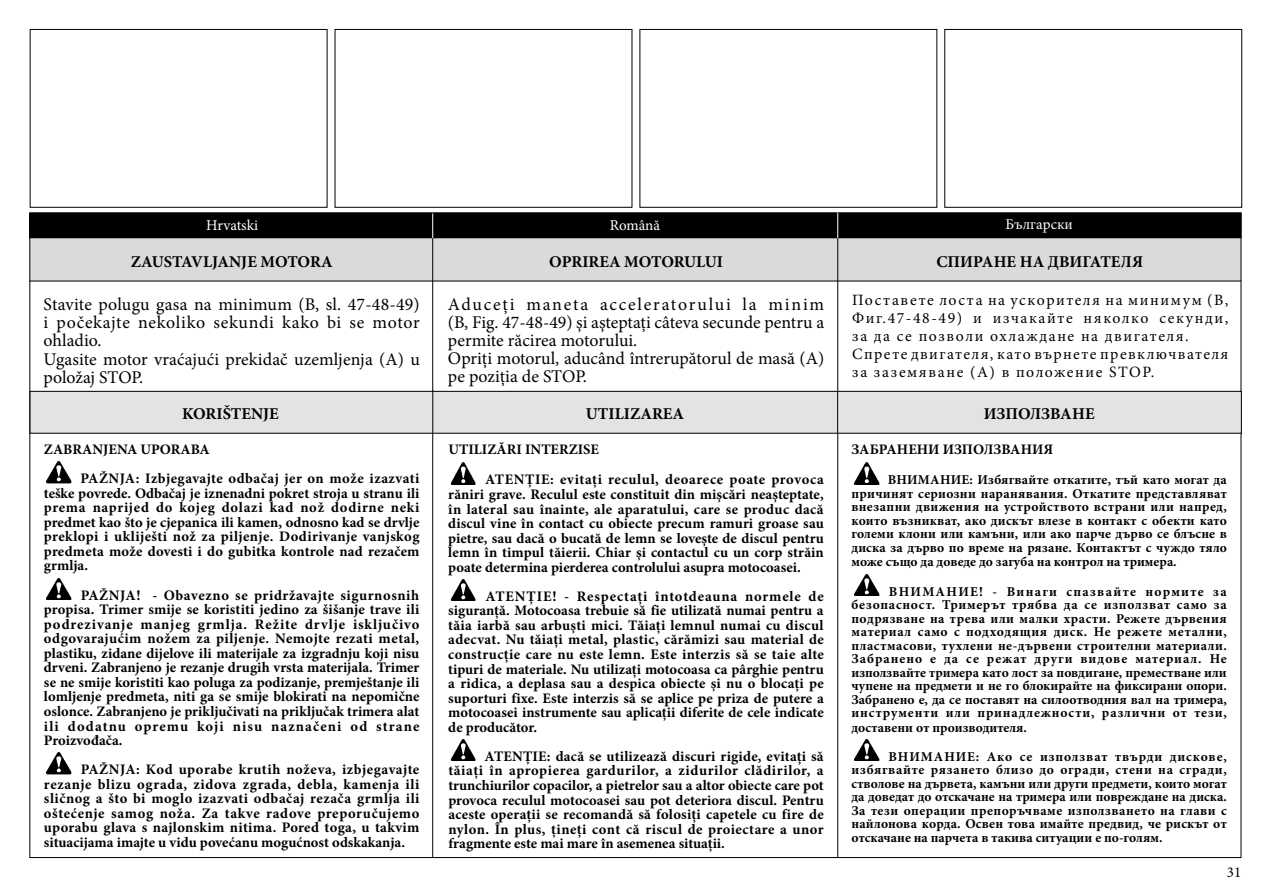
<style>
.page{position:relative;width:1263px;height:893px;background:#fff}
.page>*{position:absolute;margin:0;border:0;box-sizing:border-box;transform-origin:0 0}
.t1{font:17.85px/18.1px "Minion Pro";letter-spacing:.005em;color:#000}
.t2{font:700 16.5px "Minion Pro";color:#000}
.t3{font:15.75px/18px "Minion Pro";letter-spacing:.1em;color:#000}
.t4{font:15px "Minion Pro";color:#fff}
.t5{font:15px "Minion Pro";color:#000}
.t6{font:700 14.55px/14.5px "Minion Pro";letter-spacing:.005em;color:#000;text-align:justify}
.t7{font:700 14.55px/30.3px "Minion Pro";letter-spacing:.035em;color:#000}
.t8{font:700 14.55px/29.1px "Minion Pro";letter-spacing:.025em;color:#000}
.t9{font:700 13.5px/13.6px "Minion Pro";letter-spacing:.005em;color:#000;text-align:justify}
</style>
<div class="page">
<div style="left:29px;top:238px;width:1212px;height:43px;background:#dadada"></div>
<div style="left:30px;top:213px;width:1211px;height:25px;background:#000"></div>
<hr style="left:29px;top:281px;width:1212px;height:1px;background:#000">
<svg style="left:432px;top:215px;width:1px;height:23px"></svg>
<hr style="left:432px;top:238px;width:1px;height:620px;background:#000">
<hr style="left:837px;top:238px;width:1px;height:620px;background:#000">
<svg style="left:837px;top:213px;width:1px;height:25px"></svg>
<div style="left:30px;top:391px;width:1211px;height:42px;background:#e3e3e3"></div>
<div style="left:30px;top:391px;width:1212px;height:43px;border:1px solid #000"></div>
<img style="left:46px;top:461px;width:26px;height:22px">
<img style="left:46px;top:578px;width:26px;height:21px">
<img style="left:46px;top:752px;width:26px;height:22px">
<hr style="left:432px;top:390px;width:1px;height:44px;background:#000">
<img style="left:450px;top:462px;width:26px;height:22px">
<img style="left:450px;top:578px;width:26px;height:23px">
<img style="left:450px;top:738px;width:26px;height:23px">
<img style="left:854px;top:462px;width:26px;height:22px">
<img style="left:854px;top:574px;width:26px;height:22px">
<img style="left:854px;top:739px;width:26px;height:22px">
<hr style="left:837px;top:391px;width:1px;height:42px;background:#000">
<div style="left:30px;top:29px;width:297px;height:179px;border:1px solid #000"></div>
<div style="left:335px;top:29px;width:297px;height:179px;border:1px solid #000"></div>
<div style="left:639px;top:29px;width:298px;height:179px;border:1px solid #000"></div>
<div style="left:944px;top:29px;width:298px;height:179px;border:1px solid #000"></div>
<p class="t4" style="left:206px;top:216px;width:54px">Hrvatski</p>
<p class="t4" style="left:610px;top:215px;width:52px">Română</p>
<p class="t4" style="left:1005px;top:214px;width:69px">Български</p>
<p class="t2" style="left:131px;top:250px;width:203px">ZAUSTAVLJANJE MOTORA</p>
<p class="t1" style="left:44px;top:295px;width:378px">Stavite polugu gasa na minimum (B, sl. 47-48-49) i počekajte nekoliko sekundi kako bi se motor ohladio.<br>Ugasite motor vraćajući prekidač uzemljenja (A) u položaj STOP.</p>
<p class="t2" style="left:182px;top:402px;width:98px">KORIŠTENJE</p>
<p class="t8" style="left:81px;top:435px;width:340px;text-indent:-37px">ZABRANJENA UPORABA<br>PAŽNJA: Izbjegavajte odbačaj jer on može izazvati</p>
<p class="t6" style="left:44px;top:486px;width:377px">teške povrede. Odbačaj je iznenadni pokret stroja u stranu ili prema naprijed do kojeg dolazi kad nož dodirne neki predmet kao što je cjepanica ili kamen, odnosno kad se drvlje preklopi i ukliješti nož za piljenje. Dodirivanje vanjskog predmeta može dovesti i do gubitka kontrole nad rezačem grmlja.</p>
<p class="t6" style="left:44px;top:587px;width:377px;text-indent:37px">PAŽNJA! - Obavezno se pridržavajte sigurnosnih propisa. Trimer smije se koristiti jedino za šišanje trave ili podrezivanje manjeg grmlja. Režite drvlje isključivo odgovarajućim nožem za piljenje. Nemojte rezati metal, plastiku, zidane dijelove ili materijale za izgradnju koji nisu drveni. Zabranjeno je rezanje drugih vrsta materijala. Trimer se ne smije koristiti kao poluga za podizanje, premještanje ili lomljenje predmeta, niti ga se smije blokirati na nepomične oslonce. Zabranjeno je priključivati na priključak trimera alat ili dodatnu opremu koji nisu naznačeni od strane Proizvođača.</p>
<p class="t6" style="left:44px;top:762px;width:377px;text-indent:37px">PAŽNJA: Kod uporabe krutih noževa, izbjegavajte rezanje blizu ograda, zidova zgrada, debla, kamenja ili sličnog a što bi moglo izazvati odbačaj rezača grmlja ili oštećenje samog noža. Za takve radove preporučujemo uporabu glava s najlonskim nitima. Pored toga, u takvim situacijama imajte u vidu povećanu mogućnost odskakanja.</p>
<p class="t2" style="left:549px;top:250px;width:175px">OPRIREA MOTORULUI</p>
<p class="t2" style="left:936px;top:250px;width:208px">СПИРАНЕ НА ДВИГАТЕЛЯ</p>
<p class="t1" style="left:448px;top:295px;width:378px">Aduceţi maneta acceleratorului la minim (B, Fig. 47-48-49) şi aşteptaţi câteva secunde pentru a permite răcirea motorului.<br>Opriţi motorul, aducând întrerupătorul de masă (A) pe poziţia de STOP.</p>
<p class="t3" style="left:852px;top:291px;width:378px">Поставете лоста на ускорителя на минимум (B, Фиг.47-48-49) и изчакайте няколко секунди, за да се позволи охлаждане на двигателя.<br>Спрете двигателя, като върнете превключвателя за заземяване (A) в положение STOP.</p>
<p class="t2" style="left:586px;top:402px;width:100px">UTILIZAREA</p>
<p class="t2" style="left:984px;top:402px;width:112px">ИЗПОЛЗВАНЕ</p>
<p class="t7" style="left:485px;top:434px;width:340px;text-indent:-37px">UTILIZĂRI INTERZISE<br>ATENŢIE: evitaţi reculul, deoarece poate provoca</p>
<p class="t6" style="left:448px;top:487px;width:377px">răniri grave. Reculul este constituit din mişcări neaşteptate, în lateral sau înainte, ale aparatului, care se produc dacă discul vine în contact cu obiecte precum ramuri groase sau pietre, sau dacă o bucată de lemn se loveşte de discul pentru lemn în timpul tăierii. Chiar şi contactul cu un corp străin poate determina pierderea controlului asupra motocoasei.</p>
<p class="t6" style="left:448px;top:589px;width:377px;text-indent:37px">ATENŢIE! - Respectaţi întotdeauna normele de siguranţă. Motocoasa trebuie să fie utilizată numai pentru a tăia iarbă sau arbuşti mici. Tăiaţi lemnul numai cu discul adecvat. Nu tăiaţi metal, plastic, cărămizi sau material de construcţie care nu este lemn. Este interzis să se taie alte tipuri de materiale. Nu utilizaţi motocoasa ca pârghie pentru a ridica, a deplasa sau a despica obiecte şi nu o blocaţi pe suporturi fixe. Este interzis să se aplice pe priza de putere a motocoasei instrumente sau aplicaţii diferite de cele indicate de producător.</p>
<p class="t6" style="left:448px;top:749px;width:377px;text-indent:36px">ATENŢIE: dacă se utilizează discuri rigide, evitaţi să tăiaţi în apropierea gardurilor, a zidurilor clădirilor, a trunchiurilor copacilor, a pietrelor sau a altor obiecte care pot provoca reculul motocoasei sau pot deteriora discul. Pentru aceste operaţii se recomandă să folosiţi capetele cu fire de nylon. În plus, ţineţi cont că riscul de proiectare a unor fragmente este mai mare în asemenea situaţii.</p>
<p class="t6" style="left:851px;top:442px;width:203px">ЗАБРАНЕНИ ИЗПОЛЗВАНИЯ</p>
<p class="t9" style="left:851px;top:473px;width:377px;text-indent:36px">ВНИМАНИЕ: Избягвайте откатите, тъй като могат да причинят сериозни наранявания. Откатите представляват внезапни движения на устройството встрани или напред, които възникват, ако дискът влезе в контакт с обекти като големи клони или камъни, или ако парче дърво се блъсне в диска за дърво по време на рязане. Контактът с чуждо тяло може също да доведе до загуба на контрол на тримера.</p>
<p class="t9" style="left:851px;top:584px;width:377px;text-indent:37px">ВНИМАНИЕ! - Винаги спазвайте нормите за безопасност. Тримерът трябва да се използват само за подрязване на трева или малки храсти. Режете дървения материал само с подходящия диск. Не режете метални, пластмасови, тухлени не-дървени строителни материали.<br>Забранено е да се режат други видове материал. Не използвайте тримера като лост за повдигане, преместване или чупене на предмети и не го блокирайте на фиксирани опори.<br>Забранено е, да се поставят на силоотводния вал на тримера, инструменти или принадлежности, различни от тези, доставени от производителя.</p>
<p class="t9" style="left:851px;top:749px;width:377px;text-indent:37px">ВНИМАНИЕ: Ако се използват твърди дискове, избягвайте рязането близо до огради, стени на сгради, стволове на дървета, камъни или други предмети, които могат да доведат до отскачане на тримера или повреждане на диска.<br>За тези операции препоръчваме използването на глави с найлонова корда. Освен това имайте предвид, че рискът от отскачане на парчета в такива ситуации е по-голям.</p>
<p class="t5" style="left:1227px;top:862px;width:16px">31</p>
</div>
